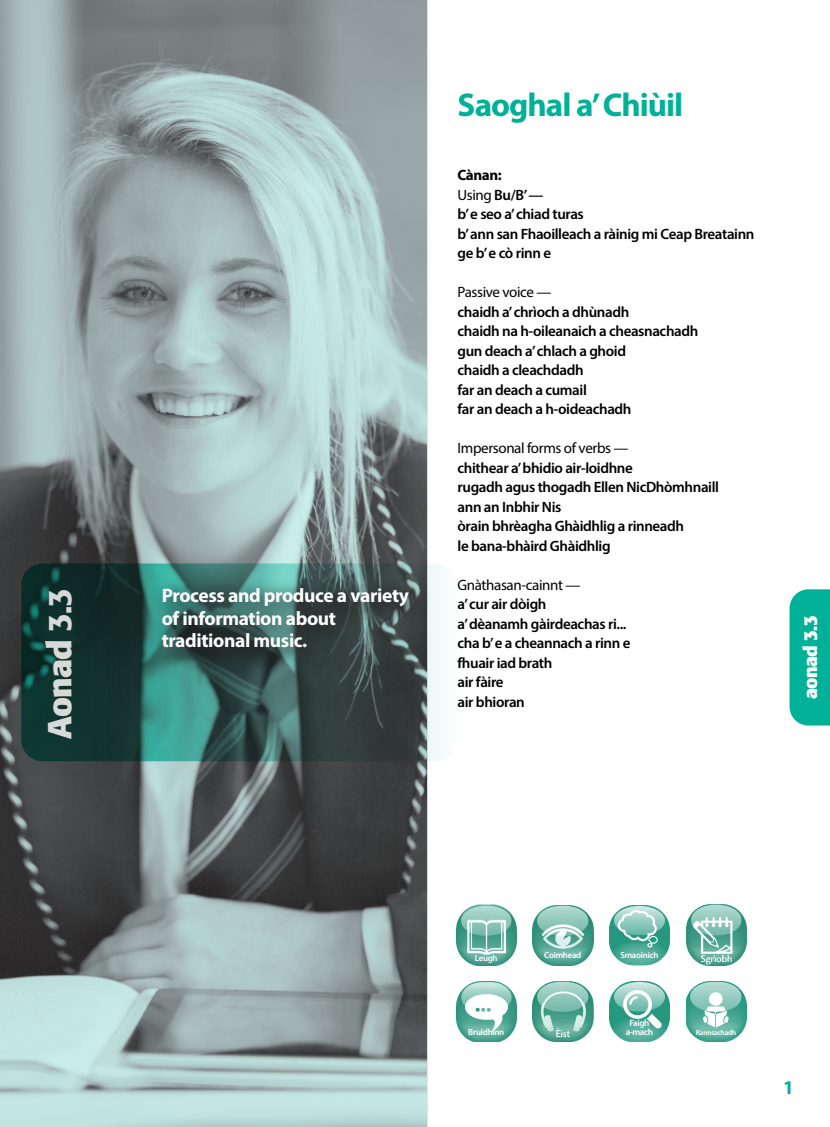
<style>
.page{position:relative;width:830px;height:1127px;background:#fff}
.page>*{position:absolute;margin:0;border:0;box-sizing:border-box;transform-origin:0 0}
.module_h1{font:700 33px "Myriad Pro";letter-spacing:-.03em;color:#00b198}
.section_h2{font:700 33px "Formata";letter-spacing:-.03em;color:#fff}
.module_start_sub_1{font:700 19.5px/22.5px "Myriad Pro";letter-spacing:-.02em;color:#fff}
.t1{font:700 19.5px "Myriad Pro";color:#00b198}
.t2{font:700 18.6px "Formata";letter-spacing:-.03em;color:#fff}
.module_start_sub_1-2{font:600 15px/19.5px "Myriad Pro";letter-spacing:-.025em;color:#000}
.module_start_sub_1-3{font:15px "Myriad Pro";letter-spacing:-.025em;color:#000}
.module_start_sub_1-4{font:700 15px "Myriad Pro";letter-spacing:-.025em;color:#000}
.body_gen{font:600 9.15px/8.1px "Myriad Pro";letter-spacing:-.05em;color:#fff;text-align:center}
.body_gen-2{font:600 8.85px "Myriad Pro";letter-spacing:-.03em;color:#fff}
.body_gen-3{font:600 7.35px "Myriad Pro";letter-spacing:-.03em;color:#fff}
.s1{font-weight:500}
.s2{font-weight:400}
</style>
<div class="page">
<div style="left:21px;top:563px;width:436px;height:198px;background:#f4fbfa;border-radius:21px"></div>
<img style="left:609px;top:905px;width:60px;height:60px">
<svg style="left:616px;top:909px;width:41px;height:39px;background:#88c6b9"></svg>
<img style="left:456px;top:982px;width:60px;height:60px">
<img style="left:532px;top:982px;width:60px;height:60px">
<svg style="left:556px;top:1028px;width:13px;height:9px"></svg>
<img style="left:686px;top:905px;width:60px;height:60px">
<img style="left:0;top:0;width:427px;height:1127px">
<svg style="left:700px;top:954px;width:31px;height:10px"></svg>
<img style="left:609px;top:982px;width:60px;height:60px">
<svg style="left:623px;top:990px;width:38px;height:38px"></svg>
<img style="left:532px;top:905px;width:60px;height:60px">
<img style="left:456px;top:905px;width:60px;height:60px">
<img style="left:686px;top:982px;width:60px;height:60px">
<div style="left:150px;top:576px;width:282px;height:96px;background:#231f20;opacity:.75"></div>
<div style="left:789px;top:589px;width:40px;height:136px;background:#00b198"></div>
<p class="section_h2" style="left:39px;top:739px;width:153px;rotate:-90deg">Aonad <span class="s1">3.3</span></p>
<p class="module_start_sub_1" style="left:162px;top:584px;width:249px">Process and produce a variety of information about traditional music.</p>
<p class="module_h1" style="left:457px;top:83px;width:227px">Saoghal a’ Chiùil</p>
<p class="module_start_sub_1-4" style="left:457px;top:165px;width:46px">Cànan:</p>
<p class="module_start_sub_1-2" style="left:457px;top:185px;width:87px"><span class="s2">Using</span> Bu/B’ —</p>
<p class="module_start_sub_1-2" style="left:457px;top:204px;width:128px">b’ e seo a’ chiad turas</p>
<p class="module_start_sub_1-2" style="left:457px;top:224px;width:298px">b’ ann san Fhaoilleach a ràinig mi Ceap Breatainn ge b’ e cò rinn e</p>
<p class="module_start_sub_1-3" style="left:457px;top:283px;width:95px">Passive voice —</p>
<p class="module_start_sub_1-2" style="left:457px;top:302px;width:173px">chaidh a’ chrìoch a dhùnadh</p>
<p class="module_start_sub_1-2" style="left:457px;top:321px;width:242px">chaidh na h-oileanaich a cheasnachadh gun deach a’ chlach a ghoid</p>
<p class="module_start_sub_1-2" style="left:457px;top:360px;width:128px">chaidh a cleachdadh</p>
<p class="module_start_sub_1-2" style="left:457px;top:380px;width:131px">far an deach a cumail</p>
<p class="module_start_sub_1-2" style="left:457px;top:399px;width:175px">far an deach a h-oideachadh</p>
<p class="module_start_sub_1-3" style="left:457px;top:439px;width:172px">Impersonal forms of verbs —</p>
<p class="module_start_sub_1-2" style="left:457px;top:458px;width:177px">chithear a’ bhidio air-loidhne</p>
<p class="module_start_sub_1-2" style="left:457px;top:477px;width:263px">rugadh agus thogadh Ellen NicDhòmhnaill ann an Inbhir Nis<br>òrain bhrèagha Ghàidhlig a rinneadh<br>le bana-bhàird Ghàidhlig</p>
<p class="module_start_sub_1-3" style="left:457px;top:575px;width:124px">Gnàthasan-cainnt —</p>
<p class="module_start_sub_1-2" style="left:457px;top:594px;width:90px">a’ cur air dòigh</p>
<p class="module_start_sub_1-2" style="left:457px;top:614px;width:174px">a’ dèanamh gàirdeachas ri... cha b’ e a cheannach a rinn e fhuair iad brath<br>air fàire<br>air bhioran</p>
<p class="t2" style="left:798px;top:699px;width:86px;rotate:-90deg">aonad 3.3</p>
<p class="body_gen-2" style="left:474px;top:952px;width:24px">Leugh</p>
<p class="body_gen-2" style="left:544px;top:949px;width:39px">Coimhead</p>
<p class="body_gen-2" style="left:620px;top:949px;width:40px">Smaoinich</p>
<p class="body_gen-2" style="left:468px;top:1026px;width:38px">Bruidhinn</p>
<p class="body_gen" style="left:625px;top:1019px;width:29px">Faigh a-mach</p>
<p class="body_gen-3" style="left:695px;top:1027px;width:42px">Rannsachadh</p>
<h2 class="t1" style="left:782px;top:1075px;width:12px">1</h2>
</div>
